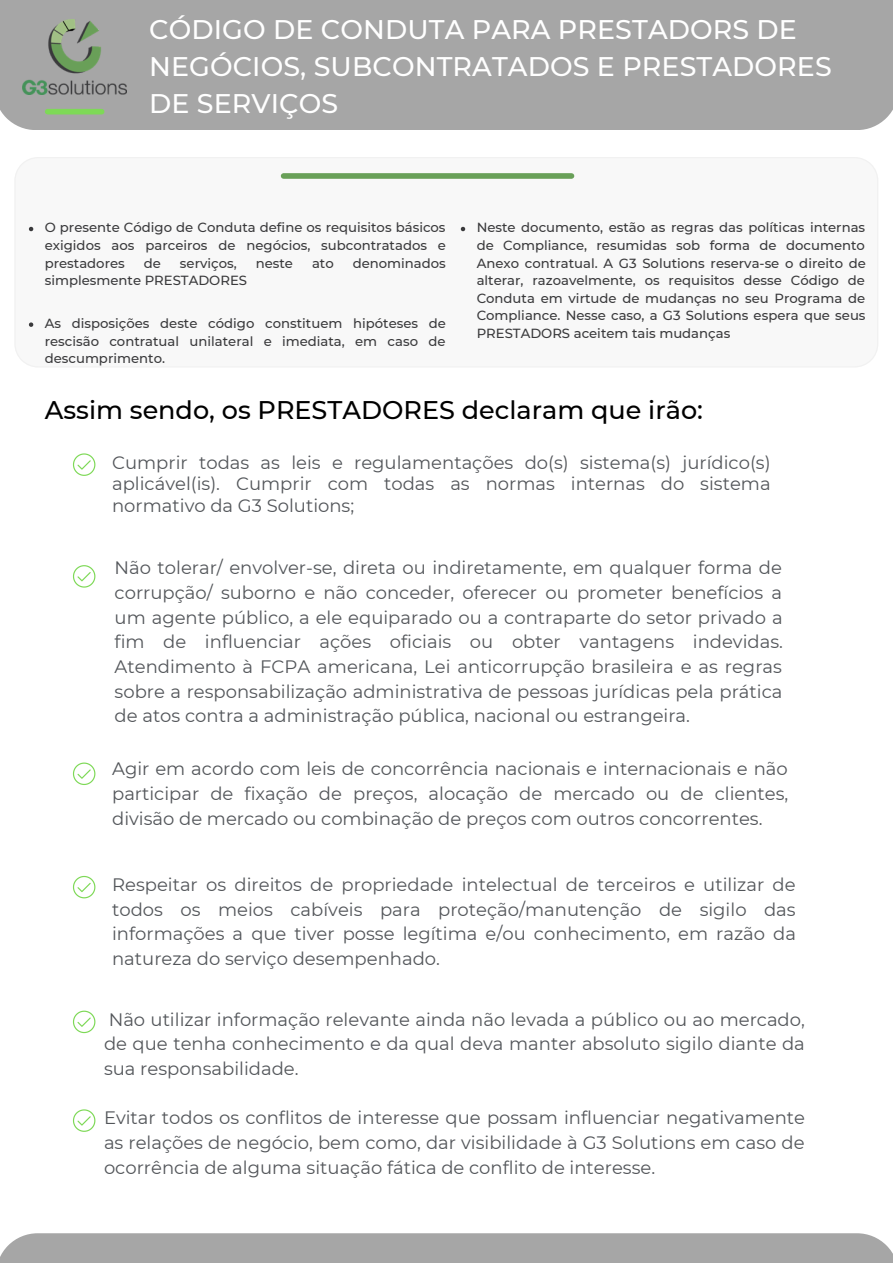
<style>
.page{position:relative;width:893px;height:1264px;background:#fff}
.page>*{position:absolute;margin:0;border:0;box-sizing:border-box;transform-origin:0 0}
.t1{font:500 26.85px/37.2px "Montserrat";letter-spacing:.005em;color:#fff}
.t2{font:500 25.5px "Montserrat";color:#000}
.t3{font:18px/24.8px "Montserrat";color:#53565a;text-align:justify}
.t4{font:500 13.2px/17.5px "Montserrat";color:#3a3a3c;text-align:justify}
</style>
<div class="page">
<div style="left:0;top:0;width:892px;height:130px;background:#a6a6a6"></div>
<div style="left:48px;top:109px;width:54px;height:5px;background:#7ed957"></div>
<div style="left:0;top:1233px;width:892px;height:29px;background:#a6a6a6"></div>
<img style="left:22px;top:20px;width:105px;height:74px">
<svg style="left:73px;top:453px;width:22px;height:23px"></svg>
<svg style="left:73px;top:565px;width:22px;height:22px"></svg>
<svg style="left:73px;top:762px;width:22px;height:23px"></svg>
<svg style="left:15px;top:157px;width:863px;height:210px"></svg>
<div style="left:283px;top:173px;width:288px;height:6px;background:#69a058"></div>
<svg style="left:29px;top:227px;width:4px;height:4px"></svg>
<svg style="left:461px;top:227px;width:4px;height:4px"></svg>
<svg style="left:29px;top:322px;width:4px;height:5px"></svg>
<svg style="left:73px;top:875px;width:22px;height:23px"></svg>
<svg style="left:73px;top:1010px;width:22px;height:23px"></svg>
<svg style="left:73px;top:1109px;width:22px;height:22px"></svg>
<p class="t1" style="left:149px;top:11px;width:684px">CÓDIGO DE CONDUTA PARA PRESTADORS DE<br>NEGÓCIOS, SUBCONTRATADOS E PRESTADORES<br>DE SERVIÇOS</p>
<p class="t4" style="left:45px;top:219px;width:403px">O presente Código de Conduta define os requisitos básicos exigidos aos parceiros de negócios, subcontratados e prestadores</p>
<p class="t4" style="left:144px;top:254px;width:19px">de</p>
<p class="t4" style="left:180px;top:254px;width:58px">serviços,</p>
<p class="t4" style="left:256px;top:254px;width:39px">neste</p>
<p class="t4" style="left:312px;top:254px;width:23px">ato</p>
<p class="t4" style="left:353px;top:254px;width:95px">denominados</p>
<p class="t4" style="left:45px;top:272px;width:204px">simplesmente PRESTADORES</p>
<p class="t4" style="left:45px;top:314px;width:402px">As disposições deste código constituem hipóteses de rescisão contratual unilateral e imediata, em caso de descumprimento.</p>
<p class="t4" style="left:476px;top:219px;width:391px">Neste documento, estão as regras das políticas internas de Compliance, resumidas sob forma de documento Anexo contratual. A G3 Solutions reserva-se o direito de alterar, razoavelmente, os requisitos desse Código de Conduta em virtude de mudanças no seu Programa de Compliance. Nesse caso, a G3 Solutions espera que seus PRESTADORS aceitem tais mudanças</p>
<p class="t2" style="left:45px;top:394px;width:659px">Assim sendo, os PRESTADORES declaram que irão:</p>
<p class="t3" style="left:112px;top:451px;width:660px;line-height:21.3px">Cumprir todas as leis e regulamentações do(s) sistema(s) jurídico(s) aplicável(is). Cumprir com todas as normas internas do sistema normativo da G3 Solutions;</p>
<p class="t3" style="left:115px;top:555px;width:669px">Não tolerar/ envolver-se, direta ou indiretamente, em qualquer forma de corrupção/ suborno e não conceder, oferecer ou prometer benefícios a um agente público, a ele equiparado ou a contraparte do setor privado a fim de influenciar ações oficiais ou obter vantagens indevidas.<br>Atendimento à FCPA americana, Lei anticorrupção brasileira e as regras sobre a responsabilização administrativa de pessoas jurídicas pela prática de atos contra a administração pública, nacional ou estrangeira.</p>
<p class="t3" style="left:112px;top:756px;width:677px">Agir em acordo com leis de concorrência nacionais e internacionais e não participar de fixação de preços, alocação de mercado ou de clientes, divisão de mercado ou combinação de preços com outros concorrentes.</p>
<p class="t3" style="left:112px;top:872px;width:685px">Respeitar os direitos de propriedade intelectual de terceiros e utilizar de todos os meios cabíveis para proteção/manutenção de sigilo das informações a que tiver posse legítima e/ou conhecimento, em razão da natureza do serviço desempenhado.</p>
<p class="t3" style="left:104px;top:1006px;width:702px">Não utilizar informação relevante ainda não levada a público ou ao mercado, de que tenha conhecimento e da qual deva manter absoluto sigilo diante da sua responsabilidade.</p>
<p class="t3" style="left:104px;top:1105px;width:702px">Evitar todos os conflitos de interesse que possam influenciar negativamente as relações de negócio, bem como, dar visibilidade à G3 Solutions em caso de ocorrência de alguma situação fática de conflito de interesse.</p>
</div>
